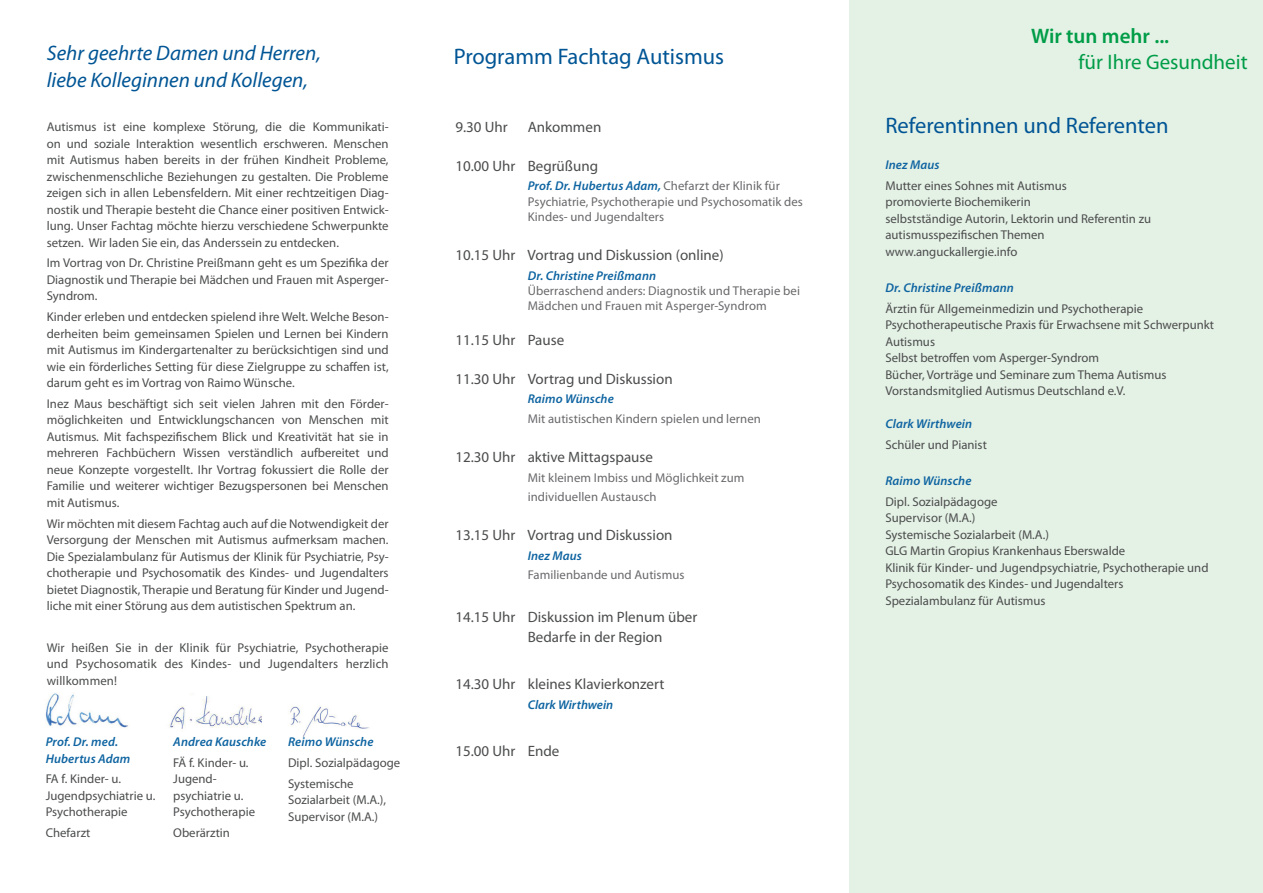
<style>
.page{position:relative;width:1263px;height:893px;background:#fff}
.page>*{position:absolute;margin:0;border:0;box-sizing:border-box;transform-origin:0 0}
.t1{font:22.5px "Myriad Pro";color:#005595}
.t2{font:italic 21px/27px "Myriad Pro";color:#005595}
.t3{font:21px "Myriad Pro";color:#009d48}
.t4{font:600 21px "Myriad Pro";color:#009d48}
.t5{font:15px/19.5px "Myriad Pro";color:#4b4c4d}
.t6{font:12.75px/16.5px "Myriad Pro";color:#4b4c4d}
.t7{font:12.75px/15.3px "Myriad Pro";letter-spacing:.01em;color:#69696c}
.t8{font:italic 600 12.75px/16.5px "Myriad Pro";letter-spacing:.01em;color:#0e64a1}
.s1{font-weight:600;font-style:italic;color:#0e64a1}
</style>
<div class="page">
<img style="left:289px;top:706px;width:80px;height:32px">
<img style="left:169px;top:694px;width:92px;height:35px">
<div style="left:849px;top:0;width:414px;height:893px;background:#e4f1e5"></div>
<img style="left:45px;top:693px;width:83px;height:35px">
<h2 class="t2" style="left:47px;top:39px;width:275px">Sehr geehrte Damen und Herren, liebe Kolleginnen und Kollegen,</h2>
<p class="t6" style="left:47px;top:118px;width:343px;text-align:justify">Autismus ist eine komplexe Störung, die die Kommunikati&shy;on und soziale Interaktion wesentlich erschweren. Menschen mit Autismus haben bereits in der frühen Kindheit Probleme, zwischenmenschliche Beziehungen zu gestalten. Die Probleme zeigen sich in allen Lebensfeldern. Mit einer rechtzeitigen Diag&shy;nostik und Therapie besteht die Chance einer positiven Entwick&shy;lung. Unser Fachtag möchte hierzu verschiedene Schwerpunkte setzen. Wir laden Sie ein, das Anderssein zu entdecken.</p>
<p class="t6" style="left:47px;top:255px;width:343px;text-align:justify">Im Vortrag von Dr. Christine Preißmann geht es um Spezifika der Diagnostik und Therapie bei Mädchen und Frauen mit Asperger-Syndrom.</p>
<p class="t6" style="left:47px;top:308px;width:343px;text-align:justify">Kinder erleben und entdecken spielend ihre Welt. Welche Beson&shy;derheiten beim gemeinsamen Spielen und Lernen bei Kindern mit Autismus im Kindergartenalter zu berücksichtigen sind und wie ein förderliches Setting für diese Zielgruppe zu schaffen ist, darum geht es im Vortrag von Raimo Wünsche.</p>
<p class="t6" style="left:47px;top:395px;width:343px;text-align:justify">Inez Maus beschäftigt sich seit vielen Jahren mit den Förder&shy;möglichkeiten und Entwicklungschancen von Menschen mit Autismus. Mit fachspezifischem Blick und Kreativität hat sie in mehreren Fachbüchern Wissen verständlich aufbereitet und neue Konzepte vorgestellt. Ihr Vortrag fokussiert die Rolle der Familie und weiterer wichtiger Bezugspersonen bei Menschen mit Autismus.</p>
<p class="t6" style="left:47px;top:515px;width:343px;text-align:justify">Wir möchten mit diesem Fachtag auch auf die Notwendigkeit der Versorgung der Menschen mit Autismus aufmerksam machen.<br>Die Spezialambulanz für Autismus der Klinik für Psychiatrie, Psy&shy;chotherapie und Psychosomatik des Kindes- und Jugendalters bietet Diagnostik, Therapie und Beratung für Kinder und Jugend&shy;liche mit einer Störung aus dem autistischen Spektrum an.</p>
<p class="t6" style="left:47px;top:639px;width:343px;text-align:justify">Wir heißen Sie in der Klinik für Psychiatrie, Psychotherapie und Psychosomatik des Kindes- und Jugendalters herzlich willkommen!</p>
<p class="t8" style="left:46px;top:733px;width:86px">Prof. Dr. med.<br>Hubertus Adam</p>
<p class="t6" style="left:46px;top:771px;width:111px">FA f. Kinder- u.<br>Jugendpsychiatrie u.<br>Psychotherapie</p>
<p class="t6" style="left:46px;top:824px;width:46px">Chefarzt</p>
<p class="t8" style="left:173px;top:733px;width:95px">Andrea Kauschke</p>
<p class="t6" style="left:173px;top:754px;width:83px">FÄ f. Kinder- u.<br>Jugend&shy;psychiatrie u.<br>Psychotherapie</p>
<p class="t6" style="left:173px;top:824px;width:58px">Oberärztin</p>
<p class="t8" style="left:288px;top:733px;width:87px">Reimo Wünsche</p>
<p class="t6" style="left:288px;top:752px;width:114px;line-height:20.7px">Dipl. Sozialpädagoge<br>Systemische</p>
<p class="t6" style="left:288px;top:791px;width:99px">Sozialarbeit (M.A.),<br>Supervisor (M.A.)</p>
<h1 class="t1" style="left:454px;top:43px;width:272px">Programm Fachtag Autismus</h1>
<p class="t5" style="left:455px;top:117px;width:54px">9.30 Uhr</p>
<p class="t5" style="left:528px;top:117px;width:75px">Ankommen</p>
<p class="t5" style="left:455px;top:156px;width:144px">10.00 Uhr Begrüßung</p>
<p class="t7" style="left:528px;top:178px;width:277px"><span class="s1">Prof. Dr. Hubertus Adam,</span> Chefarzt der Klinik für<br>Psychiatrie, Psychotherapie und Psychosomatik des<br>Kindes- und Jugendalters</p>
<p class="t5" style="left:455px;top:245px;width:270px">10.15 Uhr Vortrag und Diskussion (online)</p>
<p class="t8" style="left:528px;top:267px;width:130px">Dr. Christine Preißmann</p>
<p class="t7" style="left:528px;top:283px;width:274px">Überraschend anders: Diagnostik und Therapie bei<br>Mädchen und Frauen mit Asperger-Syndrom</p>
<p class="t5" style="left:455px;top:330px;width:110px">11.15 Uhr Pause</p>
<p class="t5" style="left:455px;top:369px;width:219px">11.30 Uhr Vortrag und Diskussion</p>
<p class="t8" style="left:528px;top:391px;width:88px">Raimo Wünsche</p>
<p class="t7" style="left:528px;top:411px;width:235px">Mit autistischen Kindern spielen und lernen</p>
<p class="t5" style="left:455px;top:447px;width:199px">12.30 Uhr aktive Mittagspause</p>
<p class="t7" style="left:528px;top:467px;width:218px;line-height:19.5px">Mit kleinem Imbiss und Möglichkeit zum individuellen Austausch</p>
<p class="t5" style="left:455px;top:525px;width:219px">13.15 Uhr Vortrag und Diskussion</p>
<p class="t8" style="left:528px;top:547px;width:56px">Inez Maus</p>
<p class="t7" style="left:528px;top:567px;width:158px">Familienbande und Autismus</p>
<p class="t5" style="left:528px;top:607px;width:171px;text-indent:-72px">14.15 Uhr Diskussion im Plenum über<br>Bedarfe in der Region</p>
<p class="t5" style="left:455px;top:674px;width:210px">14.30 Uhr kleines Klavierkonzert</p>
<p class="t8" style="left:528px;top:696px;width:87px">Clark Wirthwein</p>
<p class="t5" style="left:455px;top:741px;width:105px">15.00 Uhr Ende</p>
<h2 class="t4" style="left:1031px;top:23px;width:140px">Wir tun mehr ...</h2>
<h2 class="t3" style="left:1078px;top:49px;width:171px">für Ihre Gesundheit</h2>
<h1 class="t1" style="left:885px;top:112px;width:285px">Referentinnen und Referenten</h1>
<p class="t8" style="left:885px;top:156px;width:56px">Inez Maus</p>
<p class="t6" style="left:885px;top:177px;width:267px">Mutter eines Sohnes mit Autismus<br>promovierte Biochemikerin<br>selbstständige Autorin, Lektorin und Referentin zu autismusspezifischen Themen www.anguckallergie.info</p>
<p class="t8" style="left:885px;top:279px;width:130px">Dr. Christine Preißmann</p>
<p class="t6" style="left:885px;top:300px;width:330px">Ärztin für Allgemeinmedizin und Psychotherapie Psychotherapeutische Praxis für Erwachsene mit Schwerpunkt Autismus<br>Selbst betroffen vom Asperger-Syndrom<br>Bücher, Vorträge und Seminare zum Thema Autismus Vorstandsmitglied Autismus Deutschland e.V.</p>
<p class="t8" style="left:885px;top:415px;width:88px">Clark Wirthwein</p>
<p class="t6" style="left:885px;top:436px;width:103px">Schüler und Pianist</p>
<p class="t8" style="left:885px;top:472px;width:88px">Raimo Wünsche</p>
<p class="t6" style="left:885px;top:493px;width:325px">Dipl. Sozialpädagoge<br>Supervisor (M.A.)<br>Systemische Sozialarbeit (M.A.)<br>GLG Martin Gropius Krankenhaus Eberswalde<br>Klinik für Kinder- und Jugendpsychiatrie, Psychotherapie und Psychosomatik des Kindes- und Jugendalters Spezialambulanz für Autismus</p>
</div>
